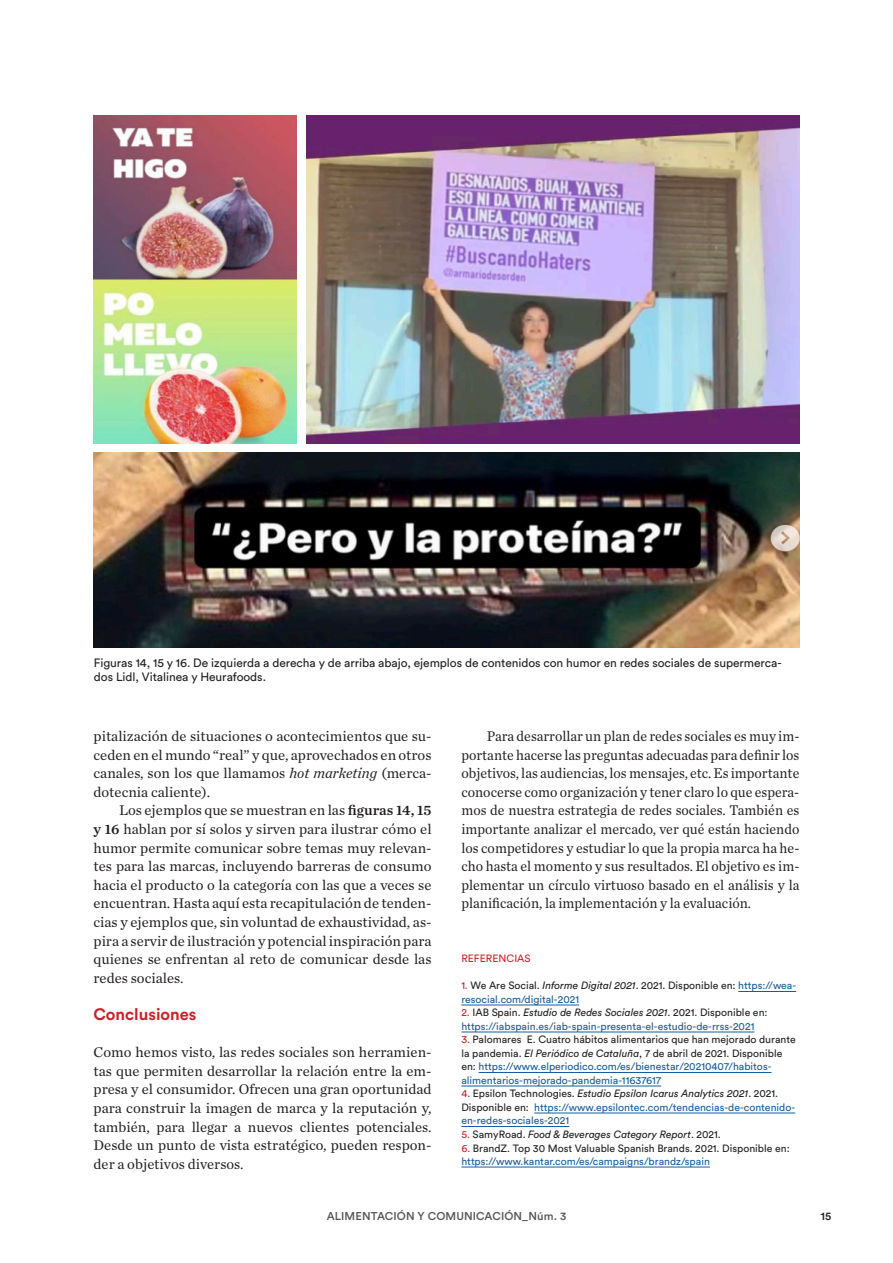
<style>
.page{position:relative;width:893px;height:1263px;background:#fff}
.page>*{position:absolute;margin:0;border:0;box-sizing:border-box;transform-origin:0 0}
.CAST_Secciones{font:700 16.5px "Circular Std";color:#c8242b}
.CAST_Texto_seguido{font:14.7px/18.6px "Chronicle Text G1";color:#231f20;text-align:justify;scale:.95 1}
.CAST_1r_Parrafo{font:14.7px/18.6px "Chronicle Text G1";color:#231f20;text-align:justify}
.CAST_Texto_seguido-2{font:14.7px/18.6px "Chronicle Text G1";color:#231f20;text-align:justify}
.CAST_Pié_Figura{font:12px/14.2px "Circular Std";letter-spacing:-.005em;color:#231f20}
.t1{font:500 11.25px "Circular Std";letter-spacing:.01em;color:#57585a}
.t2{font:500 11.25px "Circular Std";color:#231f20}
.CAST_Texto_referenci{font:10.5px/13.5px "Circular Std";color:#175d9e}
.CAST_Texto_referenci-2{font:10.5px/13.5px "Circular Std";color:#231f20}
.CAST_Texto_referenci-3{font:italic 10.5px "Circular Std";color:#231f20}
.CAST_Texto_referenci-4{font:10.5px "Circular Std";color:#c8242b}
.s1{font-style:italic}
.s2{font-family:"Chronicle Text G1 Semi"}
.s3{color:#c8242b}
.s4{color:#231f20}
.s5{font-style:italic;color:#231f20}
.s6{color:#175d9e}
.s7{font-style:normal;color:#c8242b}
.s8{font-style:normal}
</style>
<div class="page">
<hr style="left:738px;top:991px;width:58px;height:1px;background:#175d9e">
<hr style="left:461px;top:1004px;width:118px;height:1px;background:#175d9e">
<hr style="left:461px;top:1031px;width:293px;height:1px;background:#175d9e">
<hr style="left:479px;top:1072px;width:292px;height:1px;background:#175d9e">
<hr style="left:461px;top:1085px;width:200px;height:1px;background:#175d9e">
<hr style="left:534px;top:1112px;width:261px;height:1px;background:#175d9e">
<hr style="left:461px;top:1126px;width:108px;height:1px;background:#175d9e">
<hr style="left:461px;top:1166px;width:249px;height:1px;background:#175d9e">
<img style="left:94px;top:115px;width:203px;height:328px">
<img style="left:306px;top:115px;width:493px;height:328px">
<img style="left:94px;top:453px;width:705px;height:195px">
<p class="CAST_Pié_Figura" style="left:94px;top:655px;width:689px">Figuras 14, 15 y 16. De izquierda a derecha y de arriba abajo, ejemplos de contenidos con humor en redes sociales de supermerca&shy;dos Lidl, Vitalinea y Heurafoods.</p>
<p class="CAST_1r_Parrafo" style="left:94px;top:726px;width:340px">pitalización de situaciones o acontecimientos que su&shy;ceden en el mundo “real” y que, aprovechados en otros canales, son los que llamamos <span class="s1">hot marketing</span> (merca&shy;dotecnia caliente).</p>
<p class="CAST_Texto_seguido-2" style="left:94px;top:800px;width:340px;text-indent:26px">Los ejemplos que se muestran en las <span class="s2">figuras 14, 15 y 16</span> hablan por sí solos y sirven para ilustrar cómo el humor permite comunicar sobre temas muy relevan&shy;tes para las marcas, incluyendo barreras de consumo hacia el producto o la categoría con las que a veces se encuentran. Hasta aquí esta recapitulación de tenden&shy;cias y ejemplos que, sin voluntad de exhaustividad, as&shy;pira a servir de ilustración y potencial inspiración para quienes se enfrentan al reto de comunicar desde las redes sociales.</p>
<p class="CAST_Secciones" style="left:94px;top:1003px;width:104px">Conclusiones</p>
<p class="CAST_1r_Parrafo" style="left:94px;top:1042px;width:340px">Como hemos visto, las redes sociales son herramien&shy;tas que permiten desarrollar la relación entre la em&shy;presa y el consumidor. Ofrecen una gran oportunidad para construir la imagen de marca y la reputación y, también, para llegar a nuevos clientes potenciales.<br>Desde un punto de vista estratégico, pueden respon&shy;der a objetivos diversos.</p>
<p class="CAST_Texto_seguido" style="left:461px;top:726px;width:357px;text-indent:26px">Para desarrollar un plan de redes sociales es muy im&shy;portante hacerse las preguntas adecuadas para definir los objetivos, las audiencias, los mensajes, etc. Es importante conocerse como organización y tener claro lo que espera&shy;mos de nuestra estrategia de redes sociales. También es importante analizar el mercado, ver qué están haciendo los competidores y estudiar lo que la propia marca ha he&shy;cho hasta el momento y sus resultados. El objetivo es im&shy;plementar un círculo virtuoso basado en el análisis y la planificación, la implementación y la evaluación.</p>
<p class="CAST_Texto_referenci-4" style="left:461px;top:952px;width:71px">REFERENCIAS</p>
<p class="CAST_Texto_referenci" style="left:461px;top:979px;width:336px"><span class="s3">1.</span> <span class="s4">We Are Social.</span> <span class="s5">Informe Digital 2021</span><span class="s4">. 2021. Disponible en:</span> https://wea&shy;resocial.com/digital-2021</p>
<p class="CAST_Texto_referenci" style="left:461px;top:1006px;width:308px"><span class="s3">2.</span> <span class="s4">IAB Spain.</span> <span class="s5">Estudio de Redes Sociales 2021</span><span class="s4">. 2021. Disponible en: </span>https://iabspain.es/iab-spain-presenta-el-estudio-de-rrss-2021</p>
<p class="CAST_Texto_referenci-2" style="left:461px;top:1033px;width:336px"><span class="s3">3.</span> Palomares E. Cuatro hábitos alimentarios que han mejorado durante la pandemia. <span class="s1">El Periódico de Cataluña</span>, 7 de abril de 2021. Disponible en: <span class="s6">https://www.elperiodico.com/es/bienestar/20210407/habitos&shy;alimentarios-mejorado-pandemia-11637617</span></p>
<p class="CAST_Texto_referenci" style="left:461px;top:1087px;width:335px"><span class="s3">4.</span> <span class="s4">Epsilon Technologies.</span> <span class="s5">Estudio Epsilon Icarus Analytics 2021</span><span class="s4">. 2021.<br>Disponible en:</span> https://www.epsilontec.com/tendencias-de-contenido&shy;en-redes-sociales-2021</p>
<p class="CAST_Texto_referenci-3" style="left:461px;top:1128px;width:261px"><span class="s7">5.</span> <span class="s8">SamyRoad.</span> Food &amp; Beverages Category Report<span class="s8">. 2021.</span></p>
<p class="CAST_Texto_referenci-2" style="left:461px;top:1141px;width:330px"><span class="s3">6.</span> BrandZ. Top 30 Most Valuable Spanish Brands. 2021. Disponible en: <span class="s6">https://www.kantar.com/es/campaigns/brandz/spain</span></p>
<p class="t1" style="left:327px;top:1209px;width:241px">ALIMENTACIÓN Y COMUNICACIÓN_Núm. 3</p>
<p class="t2" style="left:821px;top:1209px;width:12px">15</p>
</div>
